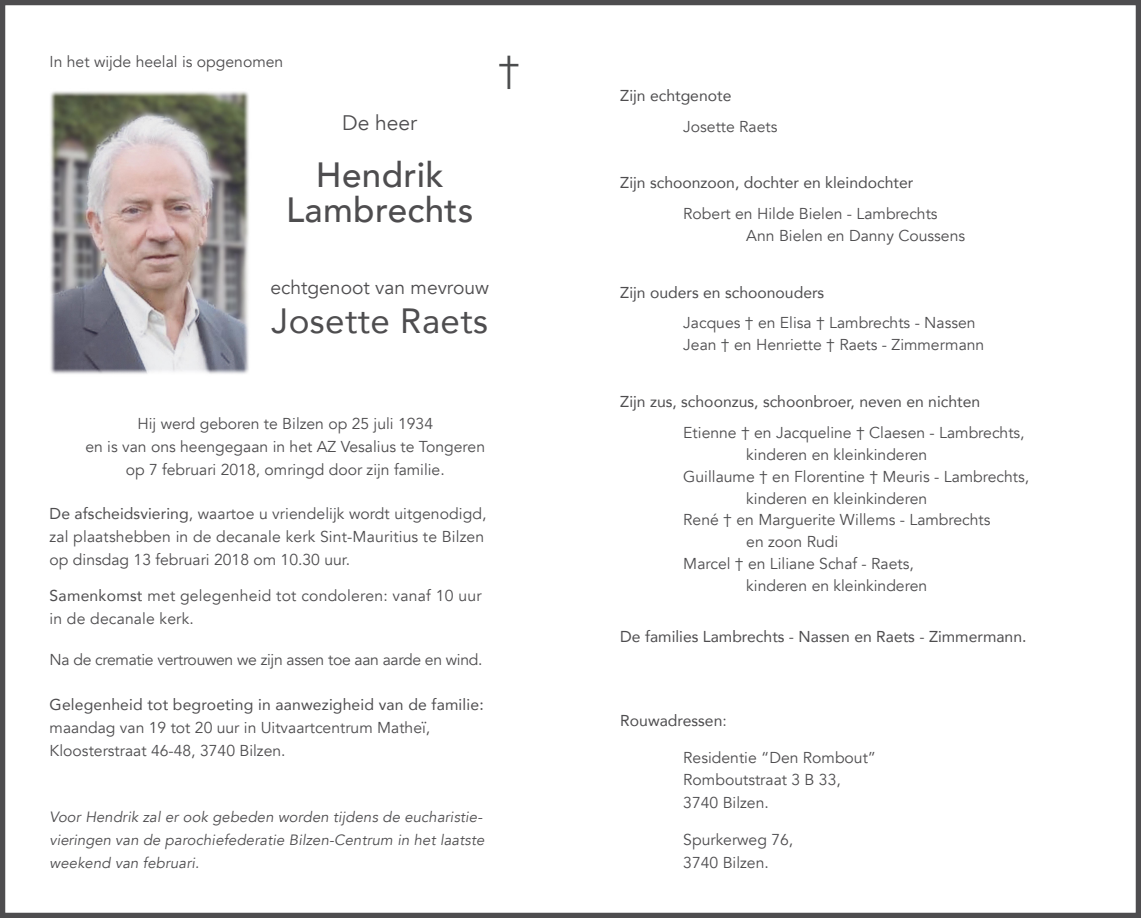
<style>
.page{position:relative;width:1141px;height:918px;background:#fff}
.page>*{position:absolute;margin:0;border:0;box-sizing:border-box;transform-origin:0 0}
.t1{font:40.25px "Avenir";color:#4b4c4d}
.t2{font:500 35px "Avenir";letter-spacing:.01em;color:#4e4d4f}
.t3{font:35px "Avenir";letter-spacing:.01em;color:#4e4d4f}
.t4{font:21px "Avenir";color:#4e4d4f}
.t5{font:19.25px "Avenir";color:#4e4d4f}
.t6{font:15.75px "Avenir";color:#4e4d4f}
.t7{font:15.75px "Avenir";color:#4e4d4f}
.t8{font:15.75px "Avenir";letter-spacing:-.02em;color:#4e4d4f}
.t9{font:italic 14.88px "Avenir";letter-spacing:.01em;color:#4e4d4f}
.s1{font-style:inherit}
.s2{color:#4b4c4d}
</style>
<div class="page">
<div style="left:0;top:0;width:1141px;height:918px;border:5px solid #4e4d4f"></div>
<img style="left:50px;top:91px;width:199px;height:283px">
<p class="t6" style="left:50px;top:52px;width:235px">In het wijde heelal is opgenomen</p>
<p class="t4" style="left:342px;top:110px;width:77px">De heer</p>
<p class="t2" style="left:316px;top:145px;width:129px">Hendrik</p>
<p class="t2" style="left:286px;top:180px;width:189px">Lambrechts</p>
<p class="t1" style="left:498px;top:46px;width:24px">†</p>
<p class="t5" style="left:270px;top:276px;width:220px">echtgenoot van mevrouw</p>
<p class="t3" style="left:272px;top:292px;width:218px">Josette Raets</p>
<p class="t6" style="left:137px;top:414px;width:297px">Hij werd geboren te Bilzen op 25 juli 1934</p>
<p class="t6" style="left:85px;top:437px;width:401px">en is van ons heengegaan in het AZ Vesalius te Tongeren</p>
<p class="t6" style="left:126px;top:460px;width:321px">op 7 februari 2018, omringd door zijn familie.</p>
<p class="t6" style="left:50px;top:504px;width:438px"><span class="s1">De afscheidsviering</span>, waartoe u vriendelijk wordt uitgenodigd,</p>
<p class="t6" style="left:50px;top:527px;width:436px">zal plaatshebben in de decanale kerk Sint-Mauritius te Bilzen</p>
<p class="t6" style="left:50px;top:550px;width:302px">op dinsdag 13 februari 2018 om 10.30 uur.</p>
<p class="t6" style="left:50px;top:586px;width:433px"><span class="s1">Samenkomst</span> met gelegenheid tot condoleren: vanaf 10 uur</p>
<p class="t6" style="left:50px;top:609px;width:146px">in de decanale kerk.</p>
<p class="t8" style="left:50px;top:649px;width:434px">Na de crematie vertrouwen we zijn assen toe aan aarde en wind.</p>
<p class="t7" style="left:50px;top:692px;width:436px">Gelegenheid tot begroeting in aanwezigheid van de familie:</p>
<p class="t6" style="left:50px;top:718px;width:382px">maandag van 19 tot 20 uur in Uitvaartcentrum Matheï,</p>
<p class="t6" style="left:50px;top:740px;width:237px">Kloosterstraat 46-48, 3740 Bilzen.</p>
<p class="t9" style="left:50px;top:808px;width:434px">Voor Hendrik zal er ook gebeden worden tijdens de eucharistie-</p>
<p class="t9" style="left:50px;top:831px;width:436px">vieringen van de parochiefederatie Bilzen-Centrum in het laatste</p>
<p class="t9" style="left:50px;top:853px;width:151px">weekend van februari.</p>
<p class="t7" style="left:620px;top:83px;width:113px">Zijn echtgenote</p>
<p class="t6" style="left:683px;top:117px;width:96px">Josette Raets</p>
<p class="t7" style="left:620px;top:170px;width:295px">Zijn schoonzoon, dochter en kleindochter</p>
<p class="t6" style="left:683px;top:204px;width:256px">Robert en Hilde Bielen - Lambrechts</p>
<p class="t6" style="left:746px;top:226px;width:220px">Ann Bielen en Danny Coussens</p>
<p class="t7" style="left:620px;top:280px;width:206px">Zijn ouders en schoonouders</p>
<p class="t6" style="left:683px;top:314px;width:294px">Jacques <span class="s2">†</span> en Elisa <span class="s2">†</span> Lambrechts - Nassen</p>
<p class="t6" style="left:683px;top:335px;width:303px">Jean <span class="s2">†</span> en Henriette <span class="s2">†</span> Raets - Zimmermann</p>
<p class="t7" style="left:620px;top:389px;width:361px">Zijn zus, schoonzus, schoonbroer, neven en nichten</p>
<p class="t6" style="left:683px;top:423px;width:343px">Etienne <span class="s2">†</span> en Jacqueline <span class="s2">†</span> Claesen - Lambrechts,</p>
<p class="t6" style="left:746px;top:445px;width:182px">kinderen en kleinkinderen</p>
<p class="t6" style="left:683px;top:467px;width:347px">Guillaume <span class="s2">†</span> en Florentine <span class="s2">†</span> Meuris - Lambrechts,</p>
<p class="t6" style="left:746px;top:489px;width:182px">kinderen en kleinkinderen</p>
<p class="t6" style="left:683px;top:510px;width:309px">René <span class="s2">†</span> en Marguerite Willems - Lambrechts</p>
<p class="t6" style="left:746px;top:532px;width:93px">en zoon Rudi</p>
<p class="t6" style="left:683px;top:554px;width:232px">Marcel <span class="s2">†</span> en Liliane Schaf - Raets,</p>
<p class="t6" style="left:746px;top:576px;width:182px">kinderen en kleinkinderen</p>
<p class="t7" style="left:620px;top:624px;width:408px">De families Lambrechts - Nassen en Raets - Zimmermann.</p>
<p class="t7" style="left:620px;top:708px;width:108px">Rouwadressen<span class="s1">:</span></p>
<p class="t6" style="left:683px;top:748px;width:194px">Residentie “Den Rombout”</p>
<p class="t6" style="left:683px;top:770px;width:159px">Romboutstraat 3 B 33,</p>
<p class="t6" style="left:683px;top:793px;width:87px">3740 Bilzen.</p>
<p class="t6" style="left:683px;top:830px;width:111px">Spurkerweg 76,</p>
<p class="t6" style="left:683px;top:853px;width:87px">3740 Bilzen.</p>
</div>
